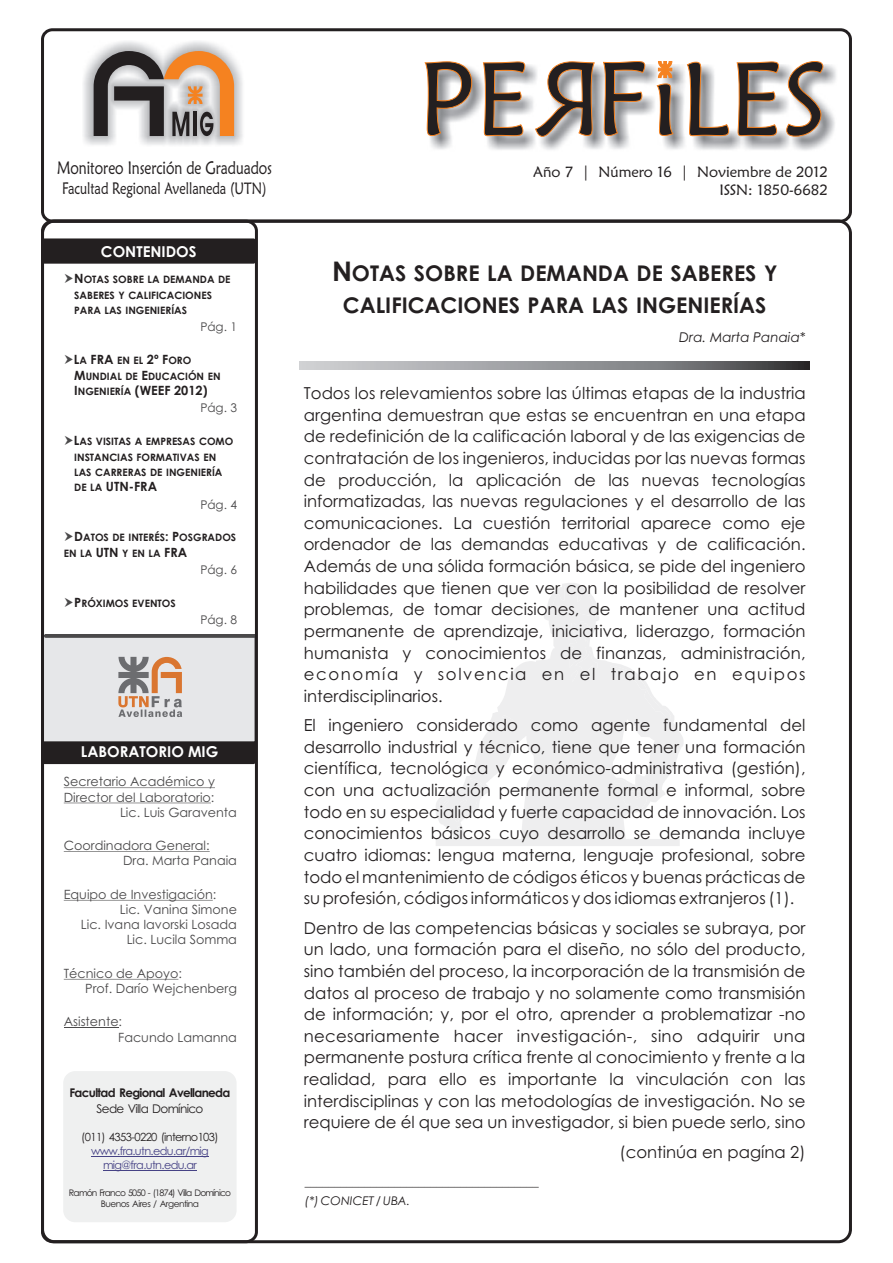
<style>
.page{position:relative;width:893px;height:1263px;background:#fff}
.page>*{position:absolute;margin:0;border:0;box-sizing:border-box;transform-origin:0 0}
.t1{font:700 21.6px/32.7px "Century Gothic";color:#231f20;text-align:center}
.t2{font:18px "Maiandra GD";color:#231f20;scale:.78 1}
.t3{font:16.5px/21.6px "Century Gothic";color:#231f20;text-align:justify}
.t4{font:16.5px "Maiandra GD";color:#231f20;scale:.78 1}
.t5{font:15px/18px "Maiandra GD";color:#231f20;text-align:right}
.t6{font:700 15px "Century Gothic";color:#fff}
.t7{font:italic 13.5px "Century Gothic";color:#231f20}
.t8{font:12.75px/15.1px "Century Gothic";color:#4a494a}
.t9{font:700 12.75px "Century Gothic";color:#231f20}
.t10{font:700 12px "Century Gothic";letter-spacing:-.055em;color:#231f20}
.t11{font:12px "Century Gothic";color:#4a494a}
.t12{font:12px "Century Gothic";letter-spacing:-.055em;color:#231f20}
.t13{font:italic 12px "Century Gothic";color:#231f20}
.t14{font:11.25px/13.8px "Century Gothic";letter-spacing:-.055em;color:#464285;text-align:center}
.t15{font:11.25px "Century Gothic";letter-spacing:-.055em;color:#231f20}
.t16{font:700 10.2px/15.5px "Century Gothic";color:#231f20}
.t17{font:9px/10.9px "Century Gothic";letter-spacing:-.085em;color:#231f20;text-align:center}
.s1{font-size:12.75px}
.s2{font-size:10.2px}
.s3{font-size:27px}
</style>
<div class="page">
<div style="left:41px;top:28px;width:811px;height:195px;border:3px solid #231f20;border-radius:10px"></div>
<img style="left:83px;top:41px;width:160px;height:104px">
<svg style="left:94px;top:51px;width:140px;height:85px;background:#a59181"></svg>
<div style="left:43px;top:238px;width:212px;height:26px;background:#231f20"></div>
<div style="left:42px;top:739px;width:213px;height:25px;background:#231f20"></div>
<hr style="left:44px;top:634px;width:213px;height:4px;background:#4a494a">
<svg style="left:45px;top:635px;width:209px;height:107px;background:#dad7d7"></svg>
<div style="left:41px;top:220px;width:217px;height:1023px;border:3px solid #231f20;border-radius:10px"></div>
<img style="left:430px;top:65px;width:406px;height:86px">
<svg style="left:786px;top:61px;width:37px;height:76px"></svg>
<svg style="left:737px;top:62px;width:42px;height:74px;background:#8d7f77"></svg>
<svg style="left:687px;top:62px;width:42px;height:74px"></svg>
<svg style="left:657px;top:84px;width:16px;height:52px"></svg>
<svg style="left:603px;top:61px;width:42px;height:75px"></svg>
<svg style="left:535px;top:61px;width:60px;height:76px"></svg>
<svg style="left:483px;top:62px;width:42px;height:74px;background:#8e8178"></svg>
<svg style="left:425px;top:61px;width:47px;height:75px"></svg>
<svg style="left:658px;top:61px;width:14px;height:17px"></svg>
<svg style="left:436px;top:583px;width:248px;height:263px"></svg>
<div style="left:64px;top:1071px;width:172px;height:151px;background:#eff0f0;border:1px solid #eff0f0;border-radius:11px"></div>
<hr style="left:91px;top:1156px;width:118px;height:1px;background:#464285">
<hr style="left:103px;top:1170px;width:94px;height:1px;background:#464285">
<svg style="left:300px;top:361px;width:510px;height:9px;background:#8f9093"></svg>
<hr style="left:64px;top:787px;width:151px;height:1px;background:#4a494a">
<hr style="left:64px;top:803px;width:147px;height:1px;background:#4a494a">
<hr style="left:64px;top:851px;width:146px;height:1px;background:#4a494a">
<hr style="left:64px;top:900px;width:149px;height:1px;background:#4a494a">
<hr style="left:64px;top:979px;width:114px;height:1px;background:#4a494a">
<hr style="left:64px;top:1027px;width:55px;height:1px;background:#4a494a">
<p class="t2" style="left:57px;top:161px;width:277px">Monitoreo Inserción de Graduados</p>
<p class="t4" style="left:62px;top:182px;width:264px">Facultad Regional Avellaneda (UTN)</p>
<p class="t6" style="left:101px;top:245px;width:97px">CONTENIDOS</p>
<p class="t16" style="left:74px;top:273px;width:158px"><span class="s1">N</span>OTAS SOBRE LA DEMANDA DE<br>SABERES Y CALIFICACIONES<br>PARA LAS INGENIERÍAS</p>
<p class="t11" style="left:200px;top:322px;width:38px">Pág. 1</p>
<p class="t16" style="left:74px;top:354px;width:148px"><span class="s1">L</span>A <span class="s1">FRA</span> EN EL <span class="s1">2º F</span>ORO<br><span class="s1">M</span>UNDIAL DE <span class="s1">E</span>DUCACIÓN EN</p>
<p class="t9" style="left:74px;top:385px;width:135px">I<span class="s2">NGENIERÍA</span> (WEEF 2012)</p>
<p class="t16" style="left:74px;top:435px;width:161px"><span class="s1">L</span>AS VISITAS A EMPRESAS COMO<br>INSTANCIAS FORMATIVAS EN<br>LAS CARRERAS DE INGENIERÍA</p>
<p class="t9" style="left:74px;top:482px;width:84px"><span class="s2">DE LA</span> UTN-FRA</p>
<p class="t16" style="left:64px;top:531px;width:174px;text-indent:11px"><span class="s1">D</span>ATOS DE INTERÉS<span class="s1">: P</span>OSGRADOS<br>EN LA <span class="s1">UTN</span> Y EN LA <span class="s1">FRA</span></p>
<p class="t16" style="left:74px;top:596px;width:103px"><span class="s1">P</span>RÓXIMOS EVENTOS</p>
<p class="t11" style="left:200px;top:403px;width:38px">Pág. 3</p>
<p class="t11" style="left:200px;top:500px;width:38px">Pág. 4</p>
<p class="t11" style="left:200px;top:565px;width:38px">Pág. 6</p>
<p class="t11" style="left:200px;top:615px;width:38px">Pág. 8</p>
<p class="t6" style="left:81px;top:745px;width:139px">LABORATORIO MIG</p>
<p class="t8" style="left:64px;top:775px;width:153px">Secretario Académico y</p>
<p class="t8" style="left:64px;top:790px;width:152px">Director del Laboratorio:</p>
<p class="t8" style="left:120px;top:806px;width:118px">Lic. Luis Garaventa</p>
<p class="t8" style="left:64px;top:839px;width:147px">Coordinadora General:</p>
<p class="t8" style="left:120px;top:888px;width:119px;text-indent:-56px">Equipo de Investigación:<br>Lic. Vanina Simone</p>
<p class="t8" style="left:123px;top:854px;width:115px">Dra. Marta Panaia</p>
<p class="t8" style="left:81px;top:918px;width:158px;text-align:right">Lic. Ivana Iavorski Losada<br>Lic. Lucila Somma</p>
<p class="t8" style="left:85px;top:967px;width:153px;text-indent:-21px">Técnico de Apoyo:<br>Prof. Darío Wejchenberg</p>
<p class="t8" style="left:118px;top:1015px;width:120px;text-indent:-54px">Asistente:<br>Facundo Lamanna</p>
<p class="t10" style="left:70px;top:1088px;width:162px">Facultad Regional Avellaneda</p>
<p class="t12" style="left:97px;top:1104px;width:108px">Sede Villa Domínico</p>
<p class="t15" style="left:81px;top:1133px;width:139px">(011) 4353-0220 (interno103)</p>
<p class="t14" style="left:91px;top:1145px;width:119px">www.fra.utn.edu.ar/mig mig@fra.utn.edu.ar</p>
<p class="t17" style="left:69px;top:1188px;width:164px">Ramón Franco 5050 - (1874) Vila Domínico<br>Buenos Aires / Argentina</p>
<p class="t5" style="left:533px;top:164px;width:296px">Año 7 | Número 16 | Noviembre de 2012<br>ISSN: 1850-6682</p>
<h1 class="t1" style="left:332px;top:258px;width:447px"><span class="s3">N</span>OTAS SOBRE LA DEMANDA DE SABERES Y<br>CALIFICACIONES PARA LAS INGENIERÍAS</h1>
<p class="t7" style="left:679px;top:332px;width:128px">Dra. Marta Panaia*</p>
<p class="t3" style="left:304px;top:384px;width:503px">Todos los relevamientos sobre las últimas etapas de la industria argentina demuestran que estas se encuentran en una etapa de redefinición de la calificación laboral y de las exigencias de contratación de los ingenieros, inducidas por las nuevas formas de producción, la aplicación de las nuevas tecnologías informatizadas, las nuevas regulaciones y el desarrollo de las comunicaciones. La cuestión territorial aparece como eje ordenador de las demandas educativas y de calificación.<br>Además de una sólida formación básica, se pide del ingeniero habilidades que tienen que ver con la posibilidad de resolver problemas, de tomar decisiones, de mantener una actitud permanente de aprendizaje, iniciativa, liderazgo, formación humanista y conocimientos de finanzas, administración, economía y solvencia en el trabajo en equipos interdisciplinarios.</p>
<p class="t3" style="left:304px;top:716px;width:503px">El ingeniero considerado como agente fundamental del desarrollo industrial y técnico, tiene que tener una formación científica, tecnológica y económico-administrativa (gestión), con una actualización permanente formal e informal, sobre todo en su especialidad y fuerte capacidad de innovación. Los conocimientos básicos cuyo desarrollo se demanda incluye cuatro idiomas: lengua materna, lenguaje profesional, sobre todo el mantenimiento de códigos éticos y buenas prácticas de su profesión, códigos informáticos y dos idiomas extranjeros (1).</p>
<p class="t3" style="left:304px;top:918px;width:503px">Dentro de las competencias básicas y sociales se subraya, por un lado, una formación para el diseño, no sólo del producto, sino también del proceso, la incorporación de la transmisión de datos al proceso de trabajo y no solamente como transmisión de información; y, por el otro, aprender a problematizar -no necesariamente hacer investigación-, sino adquirir una permanente postura crítica frente al conocimiento y frente a la realidad, para ello es importante la vinculación con las interdisciplinas y con las metodologías de investigación. No se requiere de él que sea un investigador, si bien puede serlo, sino</p>
<p class="t3" style="left:620px;top:1142px;width:187px">(continúa en pagína 2)</p>
<p class="t10" style="left:305px;top:1177px;width:235px">_______________________________________</p>
<p class="t13" style="left:305px;top:1196px;width:107px">(*) CONICET / UBA.</p>
</div>
